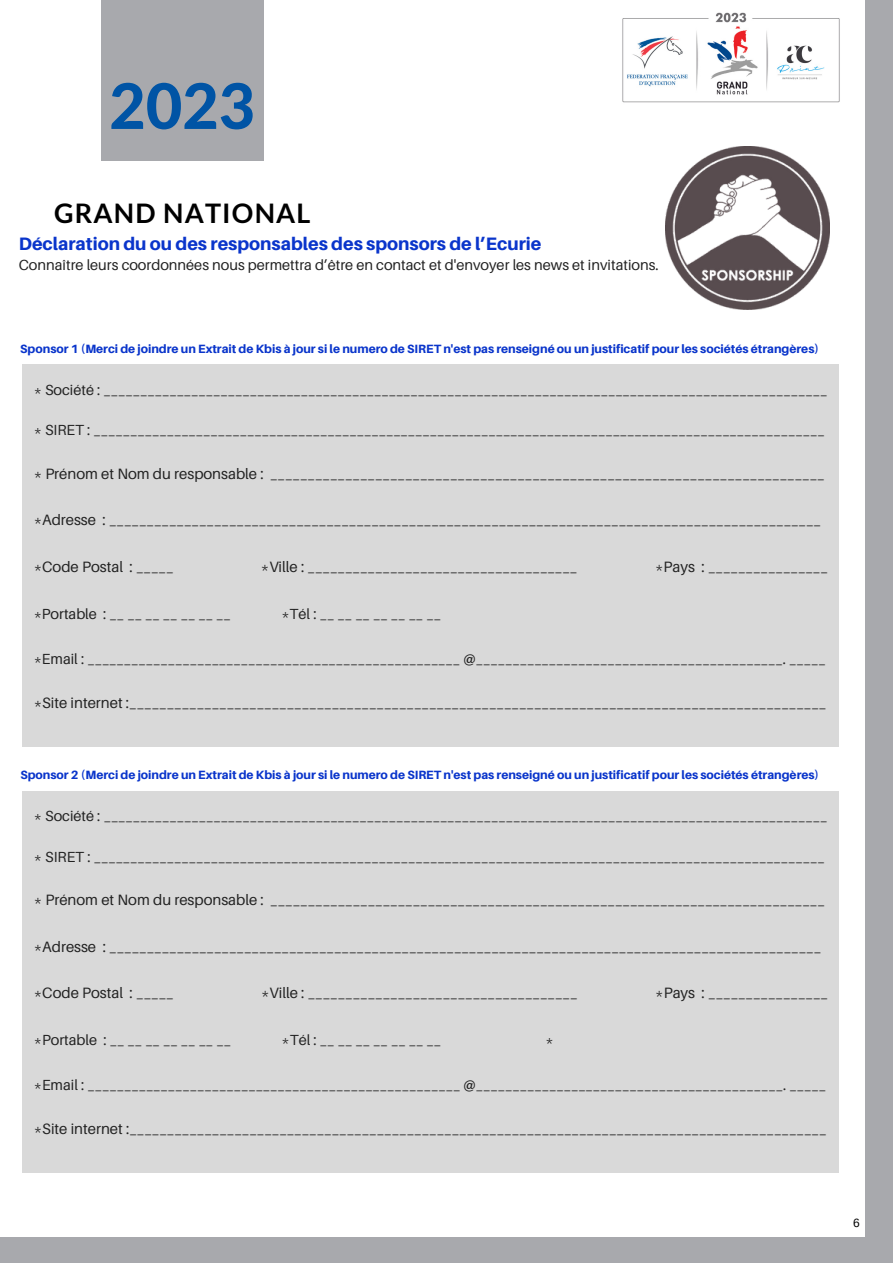
<style>
.page{position:relative;width:893px;height:1264px;background:#fff}
.page>*{position:absolute;margin:0;border:0;box-sizing:border-box;transform-origin:0 0}
.t1{font:800 63px "Lato Latin";color:#0054a5}
.t2{font:700 27px "Lato";letter-spacing:.045em;color:#000}
.t3{font:800 18px "Aileron";color:#0a35cb}
.t4{font:15px "Aileron";color:#222}
.t5{font:14.55px "Aileron";color:#222}
.t6{font:800 12px "Aileron";color:#0a35cb}
.t7{font:12px "Arimo";color:#000}
</style>
<div class="page">
<div style="left:101px;top:0;width:162px;height:161px;background:#a8a9ad"></div>
<div style="left:865px;top:0;width:27px;height:1262px;background:#a8a9ad"></div>
<div style="left:0;top:1237px;width:892px;height:25px;background:#a8a9ad"></div>
<div style="left:22px;top:365px;width:816px;height:381px;background:#d9d9d9"></div>
<div style="left:22px;top:791px;width:816px;height:381px;background:#d9d9d9"></div>
<img style="left:666px;top:146px;width:163px;height:163px">
<img style="left:622px;top:12px;width:218px;height:91px">
<h1 class="t1" style="left:109px;top:78px;width:148px">2023</h1>
<h2 class="t2" style="left:54px;top:196px;width:258px">GRAND NATIONAL</h2>
<p class="t5" style="left:19px;top:256px;width:641px">Connaître leurs coordonnées nous permettra d’être en contact et d'envoyer les news et invitations.</p>
<p class="t3" style="left:19px;top:232px;width:524px">Déclaration du ou des responsables des sponsors de l’Ecurie</p>
<p class="t6" style="left:20px;top:341px;width:800px">Sponsor 1 (Merci de joindre un Extrait de Kbis à jour si le numero de SIRET n'est pas renseigné ou un justificatif pour les sociétés étrangères)</p>
<p class="t5" style="left:34px;top:381px;width:795px">* Société : ___________________________________________________________________________________________________</p>
<p class="t5" style="left:34px;top:421px;width:792px">* SIRET : ____________________________________________________________________________________________________</p>
<p class="t4" style="left:34px;top:465px;width:792px">* Prénom et Nom du responsable : __________________________________________________________________________</p>
<p class="t4" style="left:34px;top:511px;width:788px">*Adresse : _______________________________________________________________________________________________</p>
<p class="t4" style="left:34px;top:557px;width:141px">*Code Postal : _____</p>
<p class="t4" style="left:261px;top:557px;width:318px">*Ville : ____________________________________</p>
<p class="t4" style="left:655px;top:557px;width:174px">*Pays : ________________</p>
<p class="t5" style="left:34px;top:604px;width:199px">*Portable : __ __ __ __ __ __ __</p>
<p class="t5" style="left:281px;top:604px;width:161px">*Tél : __ __ __ __ __ __ __</p>
<p class="t5" style="left:34px;top:649px;width:793px">*Email : ___________________________________________________ @__________________________________________. _____</p>
<p class="t4" style="left:34px;top:693px;width:794px">*Site internet :_____________________________________________________________________________________________</p>
<p class="t6" style="left:20px;top:767px;width:800px">Sponsor 2 (Merci de joindre un Extrait de Kbis à jour si le numero de SIRET n'est pas renseigné ou un justificatif pour les sociétés étrangères)</p>
<p class="t5" style="left:34px;top:807px;width:795px">* Société : ___________________________________________________________________________________________________</p>
<p class="t5" style="left:34px;top:847px;width:792px">* SIRET : ____________________________________________________________________________________________________</p>
<p class="t4" style="left:34px;top:890px;width:792px">* Prénom et Nom du responsable : __________________________________________________________________________</p>
<p class="t4" style="left:34px;top:937px;width:788px">*Adresse : _______________________________________________________________________________________________</p>
<p class="t4" style="left:34px;top:983px;width:141px">*Code Postal : _____</p>
<p class="t4" style="left:261px;top:983px;width:318px">*Ville : ____________________________________</p>
<p class="t4" style="left:655px;top:983px;width:174px">*Pays : ________________</p>
<p class="t5" style="left:34px;top:1030px;width:199px">*Portable : __ __ __ __ __ __ __</p>
<p class="t5" style="left:281px;top:1030px;width:161px">*Tél : __ __ __ __ __ __ __</p>
<p class="t5" style="left:545px;top:1030px;width:10px">*</p>
<p class="t5" style="left:34px;top:1075px;width:793px">*Email : ___________________________________________________ @__________________________________________. _____</p>
<p class="t4" style="left:34px;top:1119px;width:794px">*Site internet :_____________________________________________________________________________________________</p>
<p class="t7" style="left:853px;top:1215px;width:8px">6</p>
</div>
